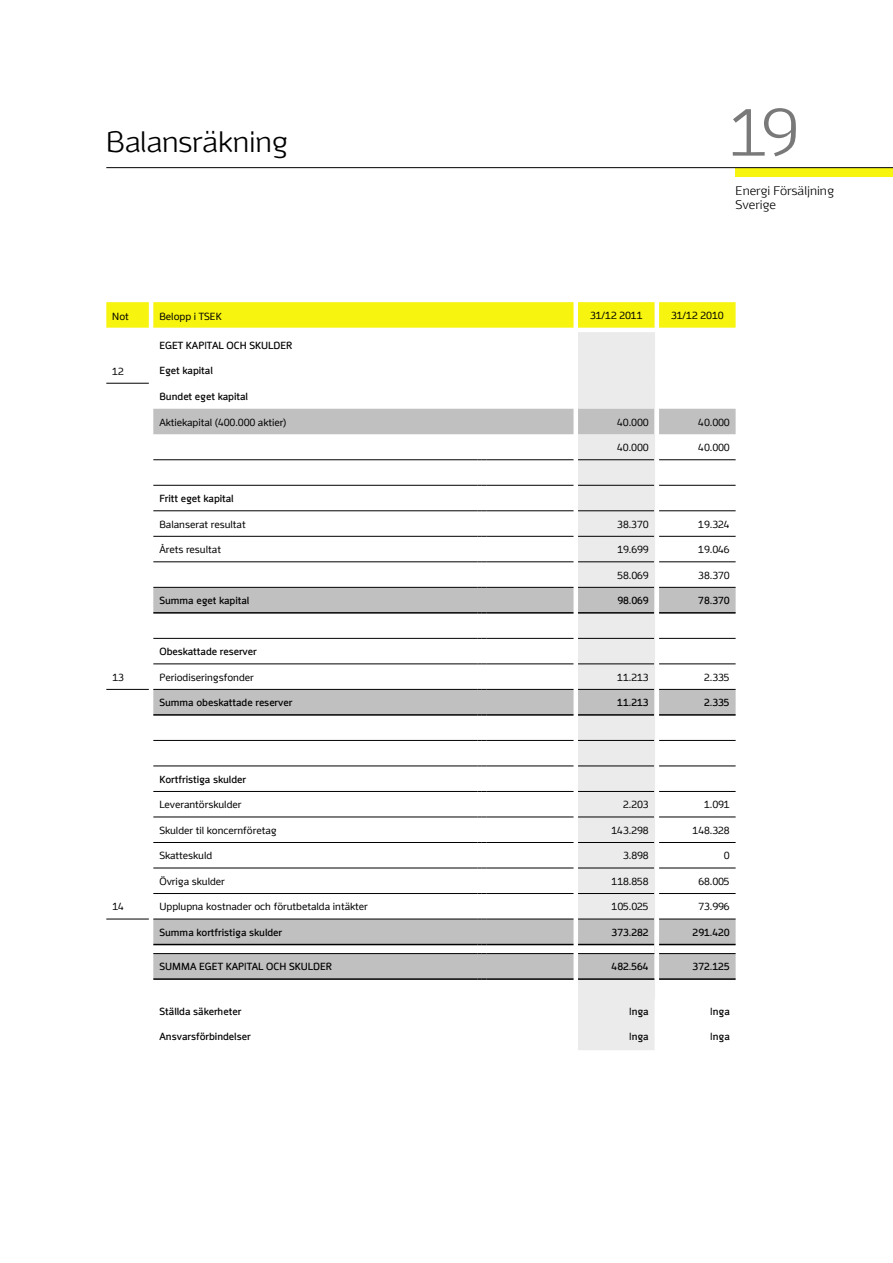
<style>
.page{position:relative;width:893px;height:1263px;background:#fff}
.page>*{position:absolute;margin:0;border:0;box-sizing:border-box;transform-origin:0 0}
.t1{font:300 67.5px "Energi";color:#797979}
.t2{font:300 30px "Energi";letter-spacing:-.01em;color:#000}
.t3{font:300 12.75px/14.2px "Energi";color:#000}
.t4{font:10.5px "Energi";color:#000}
.t5{font:700 10.5px "Energi";color:#000}
</style>
<div class="page">
<div style="left:736px;top:168px;width:157px;height:8px;background:#f7f410"></div>
<hr style="left:106px;top:167px;width:787px;height:1px;background:#000">
<div style="left:578px;top:999px;width:77px;height:51px;background:#ebebeb"></div>
<svg style="left:106px;top:302px;width:630px;height:697px"></svg>
<hr style="left:486px;top:978px;width:87px;height:2px;background:#000">
<hr style="left:578px;top:978px;width:76px;height:2px;background:#000">
<hr style="left:659px;top:978px;width:77px;height:2px;background:#000">
<hr style="left:106px;top:383px;width:43px;height:1px;background:#000">
<p class="t2" style="left:106px;top:124px;width:183px">Balansräkning</p>
<p class="t1" style="left:729px;top:93px;width:70px">19</p>
<p class="t3" style="left:736px;top:183px;width:100px">Energi Försäljning<br>Sverige</p>
<p class="t4" style="left:112px;top:311px;width:18px">Not</p>
<p class="t4" style="left:159px;top:311px;width:64px">Belopp i TSEK</p>
<p class="t4" style="left:590px;top:309px;width:54px">31/12 2011</p>
<p class="t4" style="left:671px;top:309px;width:54px">31/12 2010</p>
<p class="t5" style="left:159px;top:339px;width:134px">EGET KAPITAL OCH SKULDER</p>
<p class="t4" style="left:112px;top:365px;width:13px">12</p>
<p class="t5" style="left:159px;top:365px;width:55px">Eget kapital</p>
<p class="t5" style="left:159px;top:390px;width:90px">Bundet eget kapital</p>
<p class="t4" style="left:159px;top:416px;width:129px">Aktiekapital (400.000 aktier)</p>
<p class="t4" style="left:617px;top:416px;width:33px">40.000</p>
<p class="t4" style="left:698px;top:416px;width:33px">40.000</p>
<p class="t4" style="left:617px;top:441px;width:33px">40.000</p>
<p class="t4" style="left:698px;top:441px;width:33px">40.000</p>
<p class="t5" style="left:159px;top:492px;width:76px">Fritt eget kapital</p>
<p class="t4" style="left:159px;top:518px;width:88px">Balanserat resultat</p>
<p class="t4" style="left:617px;top:518px;width:33px">38.370</p>
<p class="t4" style="left:698px;top:518px;width:33px">19.324</p>
<p class="t4" style="left:159px;top:543px;width:63px">Årets resultat</p>
<p class="t4" style="left:617px;top:543px;width:33px">19.699</p>
<p class="t4" style="left:698px;top:543px;width:33px">19.046</p>
<p class="t4" style="left:617px;top:569px;width:33px">58.069</p>
<p class="t4" style="left:698px;top:569px;width:33px">38.370</p>
<p class="t5" style="left:159px;top:594px;width:91px">Summa eget kapital</p>
<p class="t5" style="left:617px;top:594px;width:33px">98.069</p>
<p class="t5" style="left:698px;top:594px;width:33px">78.370</p>
<p class="t5" style="left:159px;top:645px;width:99px">Obeskattade reserver</p>
<p class="t4" style="left:112px;top:671px;width:13px">13</p>
<p class="t4" style="left:159px;top:671px;width:96px">Periodiseringsfonder</p>
<p class="t4" style="left:617px;top:671px;width:33px">11.213</p>
<p class="t4" style="left:704px;top:671px;width:27px">2.335</p>
<p class="t5" style="left:159px;top:696px;width:134px">Summa obeskattade reserver</p>
<p class="t5" style="left:617px;top:696px;width:33px">11.213</p>
<p class="t5" style="left:704px;top:696px;width:27px">2.335</p>
<p class="t5" style="left:159px;top:773px;width:88px">Kortfristiga skulder</p>
<p class="t4" style="left:159px;top:798px;width:83px">Leverantörskulder</p>
<p class="t4" style="left:623px;top:798px;width:27px">2.203</p>
<p class="t4" style="left:704px;top:798px;width:27px">1.091</p>
<p class="t4" style="left:159px;top:824px;width:119px">Skulder til koncernföretag</p>
<p class="t4" style="left:611px;top:824px;width:39px">143.298</p>
<p class="t4" style="left:693px;top:824px;width:39px">148.328</p>
<p class="t4" style="left:159px;top:849px;width:54px">Skatteskuld</p>
<p class="t4" style="left:623px;top:849px;width:27px">3.898</p>
<p class="t4" style="left:724px;top:849px;width:7px">0</p>
<p class="t4" style="left:159px;top:875px;width:67px">Övriga skulder</p>
<p class="t4" style="left:612px;top:875px;width:39px">118.858</p>
<p class="t4" style="left:698px;top:875px;width:33px">68.005</p>
<p class="t4" style="left:112px;top:900px;width:13px">14</p>
<p class="t4" style="left:159px;top:900px;width:210px">Upplupna kostnader och förutbetalda intäkter</p>
<p class="t4" style="left:612px;top:900px;width:39px">105.025</p>
<p class="t4" style="left:698px;top:900px;width:33px">73.996</p>
<p class="t5" style="left:159px;top:926px;width:124px">Summa kortfristiga skulder</p>
<p class="t5" style="left:612px;top:926px;width:39px">373.282</p>
<p class="t5" style="left:693px;top:926px;width:39px">291.420</p>
<p class="t5" style="left:159px;top:960px;width:174px">SUMMA EGET KAPITAL OCH SKULDER</p>
<p class="t5" style="left:612px;top:960px;width:39px">482.564</p>
<p class="t5" style="left:693px;top:960px;width:39px">372.125</p>
<p class="t5" style="left:159px;top:1005px;width:83px">Ställda säkerheter</p>
<p class="t5" style="left:629px;top:1005px;width:21px">Inga</p>
<p class="t5" style="left:710px;top:1005px;width:21px">Inga</p>
<p class="t5" style="left:159px;top:1030px;width:93px">Ansvarsförbindelser</p>
<p class="t5" style="left:629px;top:1030px;width:21px">Inga</p>
<p class="t5" style="left:710px;top:1030px;width:21px">Inga</p>
</div>
